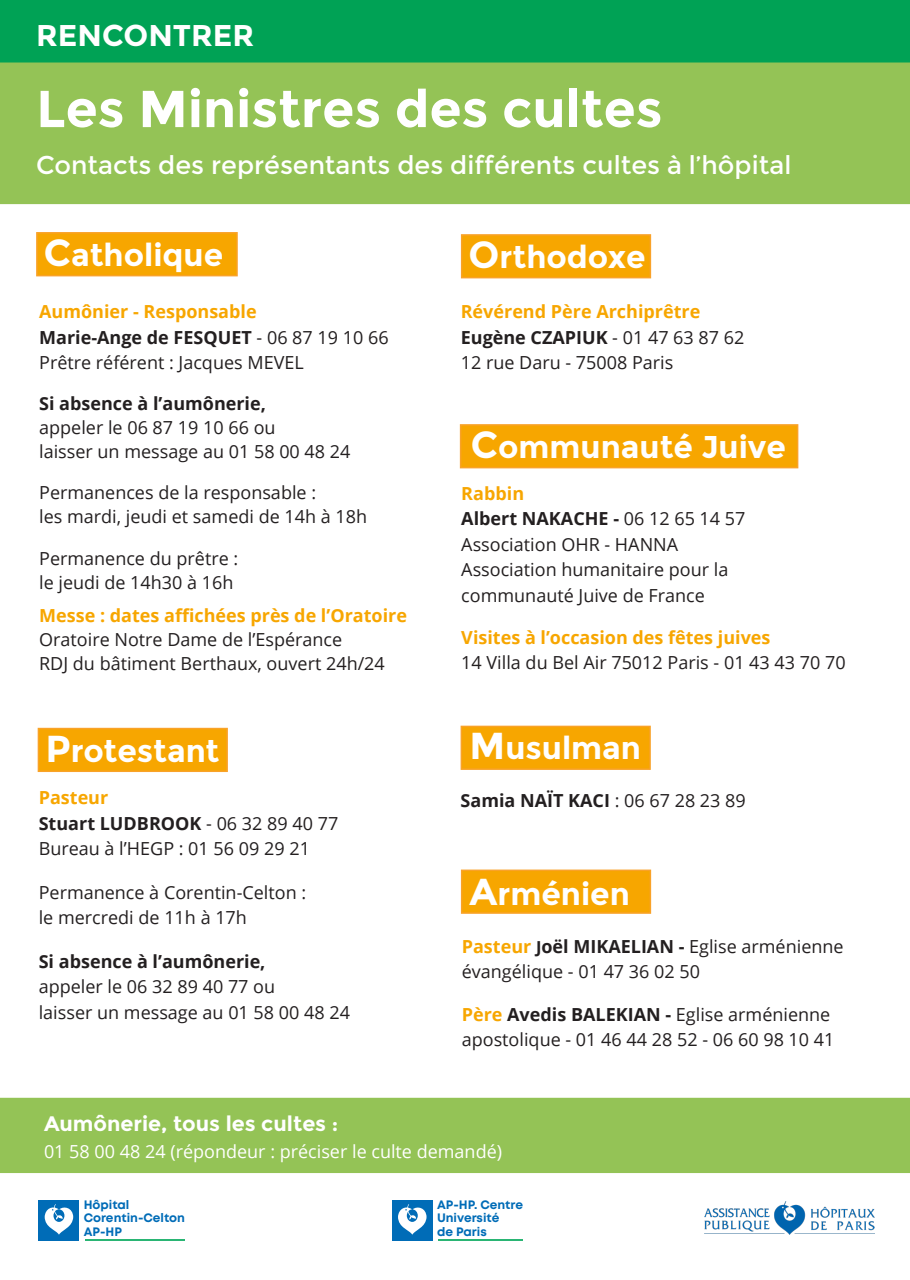
<style>
.page{position:relative;width:910px;height:1280px;background:#fff}
.page>*{position:absolute;margin:0;border:0;box-sizing:border-box;transform-origin:0 0}
.t1{font:700 51.9px "Montserrat";color:#fff}
.t2{font:700 31.5px "Montserrat";color:#fff}
.t3{font:700 30px "Montserrat";color:#fff}
.t4{font:25.5px "Montserrat";color:#fff}
.t5{font:700 21px "Montserrat";color:#fff}
.t6{font:18px/25.5px "Open Sans";color:#231f20}
.t7{font:18px "Open Sans";color:#fff}
.t8{font:700 18px "Open Sans";color:#231f20}
.t9{font:700 12.15px/13.5px "Mont";color:#006cb7}
.s1{font-size:37.5px}
.s2{font-weight:700;color:#f7a600}
.s3{font-weight:700}
.s4{font-weight:400}
.s5{font-weight:700;font-size:16.5px}
</style>
<div class="page">
<div style="left:36px;top:232px;width:202px;height:44px;background:#f7a600;border:2px solid #f9a229"></div>
<div style="left:0;top:63px;width:910px;height:141px;background:#94c356"></div>
<div style="left:0;top:0;width:910px;height:63px;background:#00a255"></div>
<div style="left:38px;top:728px;width:190px;height:44px;background:#f7a600;border:2px solid #f9a229"></div>
<div style="left:461px;top:234px;width:190px;height:44px;background:#f7a600;border:2px solid #f9a229"></div>
<div style="left:0;top:1098px;width:910px;height:75px;background:#94c356"></div>
<div style="left:460px;top:424px;width:338px;height:44px;background:#f7a600;border:2px solid #f9a229"></div>
<div style="left:461px;top:726px;width:190px;height:44px;background:#f7a600;border:2px solid #f9a229"></div>
<div style="left:461px;top:869px;width:190px;height:45px;background:#f7a600;border:2px solid #f9a229"></div>
<hr style="left:85px;top:1239px;width:99px;height:1px;background:#2ab574">
<div style="left:39px;top:1200px;width:40px;height:40px;background:#006cb7"></div>
<svg style="left:45px;top:1204px;width:28px;height:31px"></svg>
<hr style="left:438px;top:1239px;width:85px;height:1px;background:#2ab574">
<div style="left:392px;top:1200px;width:40px;height:40px;background:#006cb7"></div>
<svg style="left:398px;top:1204px;width:29px;height:31px"></svg>
<img style="left:705px;top:1201px;width:170px;height:33px">
<p class="t3" style="left:36px;top:18px;width:220px">RENCONTRER</p>
<p class="t1" style="left:36px;top:78px;width:628px">Les Ministres des cultes</p>
<p class="t4" style="left:36px;top:150px;width:757px">Contacts des représentants des différents cultes à l’hôpital</p>
<p class="t2" style="left:44px;top:236px;width:181px"><span class="s1">C</span>atholique</p>
<p class="t6" style="left:39px;top:298px;width:351px"><span class="s2">Aumônier - Responsable<br></span><span class="s3">Marie-Ange de FESQUET</span> - 06 87 19 10 66<br>Prêtre référent : Jacques MEVEL</p>
<p class="t6" style="left:39px;top:391px;width:313px;line-height:24px"><span class="s3">Si absence à l’aumônerie,<br></span>appeler le 06 87 19 10 66 ou<br>laisser un message au 01 58 00 48 24</p>
<p class="t6" style="left:39px;top:480px;width:329px;line-height:24px">Permanences de la responsable :<br>les mardi, jeudi et samedi de 14h à 18h</p>
<p class="t6" style="left:39px;top:546px;width:201px;line-height:24px">Permanence du prêtre : le jeudi de 14h30 à 16h</p>
<p class="t6" style="left:39px;top:603px;width:369px;line-height:24px"><span class="s2">Messe : dates affichées près de l’Oratoire<br></span>Oratoire Notre Dame de l’Espérance<br>RDJ du bâtiment Berthaux, ouvert 24h/24</p>
<p class="t2" style="left:45px;top:732px;width:176px"><span class="s1">P</span>rotestant</p>
<p class="t6" style="left:39px;top:784px;width:301px"><span class="s2">Pasteur<br></span><span class="s3">Stuart LUDBROOK</span> - 06 32 89 40 77<br>Bureau à l’HEGP : 01 56 09 29 21</p>
<p class="t6" style="left:39px;top:879px;width:269px">Permanence à Corentin-Celton : le mercredi de 11h à 17h</p>
<p class="t6" style="left:39px;top:948px;width:313px"><span class="s3">Si absence à l’aumônerie,<br></span>appeler le 06 32 89 40 77 ou<br>laisser un message au 01 58 00 48 24</p>
<p class="t2" style="left:469px;top:238px;width:178px"><span class="s1">O</span>rthodoxe</p>
<p class="t6" style="left:461px;top:298px;width:285px"><span class="s2">Révérend Père Archiprêtre<br></span><span class="s3">Eugène CZAPIUK</span> - 01 47 63 87 62<br>12 rue Daru - 75008 Paris</p>
<p class="t2" style="left:471px;top:428px;width:317px"><span class="s1">C</span>ommunauté Juive</p>
<p class="t6" style="left:461px;top:480px;width:286px"><span class="s2">Rabbin<br></span><span class="s3">Albert NAKACHE -</span> 06 12 65 14 57<br>Association OHR - HANNA<br>Association humanitaire pour la communauté Juive de France</p>
<p class="t6" style="left:461px;top:624px;width:386px"><span class="s2">Visites à l’occasion des fêtes juives<br></span>14 Villa du Bel Air 75012 Paris - 01 43 43 70 70</p>
<p class="t2" style="left:470px;top:729px;width:173px"><span class="s1">M</span>usulman</p>
<p class="t8" style="left:461px;top:788px;width:287px">Samia NAÏT KACI <span class="s4">: 06 67 28 23 89</span></p>
<p class="t2" style="left:470px;top:875px;width:162px"><span class="s1">A</span>rménien</p>
<p class="t6" style="left:462px;top:933px;width:383px"><span class="s2">Pasteur</span> <span class="s5">J</span><span class="s3">oël MIKAELIAN -</span> Eglise arménienne évangélique - 01 47 36 02 50</p>
<p class="t6" style="left:462px;top:1001px;width:374px"><span class="s2">Père</span> <span class="s3">Avedis BALEKIAN -</span> Eglise arménienne apostolique - 01 46 44 28 52 - 06 60 98 10 41</p>
<p class="t5" style="left:44px;top:1111px;width:296px">Aumônerie, tous les cultes :</p>
<p class="t7" style="left:44px;top:1139px;width:460px">01 58 00 48 24 (répondeur : préciser le culte demandé)</p>
<p class="t9" style="left:84px;top:1197px;width:103px">Hôpital<br>Corentin-Celton<br>AP-HP</p>
<p class="t9" style="left:437px;top:1197px;width:87px">AP-HP. Centre<br>Université<br>de Paris</p>
</div>
